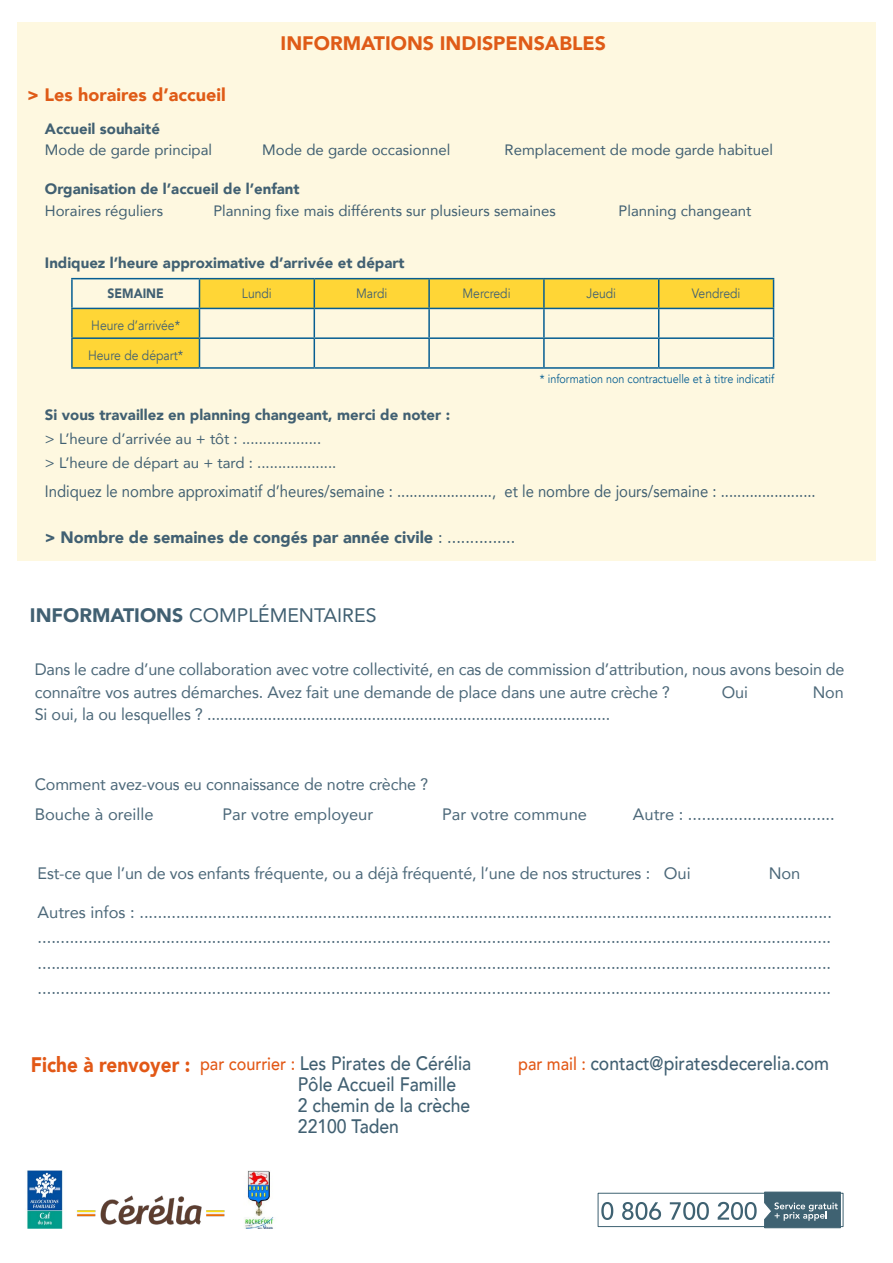
<style>
.page{position:relative;width:893px;height:1263px;background:#fff}
.page>*{position:absolute;margin:0;border:0;box-sizing:border-box;transform-origin:0 0}
.t1{font:900 21px "Avenir";color:#e25816;scale:.9 1}
.t2{font:500 19.5px/21px "Avenir";color:#416072;scale:.9 1}
.t3{font:19.5px "Avenir";color:#416072}
.t4{font:900 19.5px "Avenir";color:#df5b17}
.t5{font:900 18px "Avenir";color:#df5b17}
.t6{font:16.5px/25.5px "Avenir";letter-spacing:-.01em;color:#4c6879}
.t7{font:16.5px "Avenir";color:#416072;scale:.9 1}
.t8{font:900 16.5px "Avenir";color:#416072}
.t9{font:15px/24px "Avenir";color:#416072}
.t10{font:900 15px "Avenir";color:#416072}
.t11{font:13.5px "Avenir";color:#416072;scale:.9 1}
.t12{font:900 13.5px "Avenir";color:#416072;scale:.9 1}
.t13{font:12px "Avenir";color:#065e92;scale:.9 1}
.s1{font-weight:400}
.s2{font-weight:900}
.s3{font-size:18px;color:#e25816}
</style>
<div class="page">
<div style="left:17px;top:23px;width:859px;height:538px;background:#fef8e0"></div>
<hr style="left:71px;top:278px;width:128px;height:1px;background:#065e92">
<hr style="left:71px;top:279px;width:2px;height:29px;background:#065e92">
<hr style="left:199px;top:278px;width:115px;height:1px;background:#065e92">
<hr style="left:314px;top:278px;width:115px;height:1px;background:#065e92">
<hr style="left:429px;top:278px;width:115px;height:1px;background:#065e92">
<hr style="left:544px;top:278px;width:115px;height:1px;background:#065e92">
<hr style="left:659px;top:278px;width:115px;height:1px;background:#065e92">
<hr style="left:71px;top:308px;width:128px;height:1px;background:#065e92">
<hr style="left:71px;top:309px;width:2px;height:28px;background:#065e92">
<hr style="left:71px;top:337px;width:128px;height:2px;background:#065e92">
<hr style="left:71px;top:339px;width:2px;height:28px;background:#065e92">
<svg style="left:72px;top:279px;width:702px;height:88px"></svg>
<hr style="left:71px;top:367px;width:128px;height:2px;background:#065e92">
<hr style="left:199px;top:367px;width:115px;height:2px;background:#065e92">
<hr style="left:314px;top:367px;width:115px;height:2px;background:#065e92">
<hr style="left:429px;top:367px;width:115px;height:2px;background:#065e92">
<hr style="left:544px;top:367px;width:115px;height:2px;background:#065e92">
<hr style="left:659px;top:367px;width:115px;height:2px;background:#065e92">
<svg style="left:601px;top:1202px;width:12px;height:18px"></svg>
<svg style="left:622px;top:1202px;width:39px;height:18px"></svg>
<svg style="left:670px;top:1202px;width:39px;height:18px"></svg>
<svg style="left:718px;top:1202px;width:39px;height:18px"></svg>
<div style="left:598px;top:1193px;width:245px;height:34px;border:1px solid #3f6272"></div>
<svg style="left:764px;top:1192px;width:77px;height:36px;background:#567583"></svg>
<img style="left:77px;top:1195px;width:148px;height:30px">
<img style="left:27px;top:1170px;width:36px;height:58px">
<img style="left:244px;top:1170px;width:30px;height:58px">
<p class="t5" style="left:27px;top:80px;width:200px">&gt; Les horaires d’accueil</p>
<p class="t4" style="left:281px;top:26px;width:327px">INFORMATIONS INDISPENSABLES</p>
<p class="t10" style="left:45px;top:116px;width:117px">Accueil souhaité</p>
<p class="t9" style="left:45px;top:137px;width:169px">Mode de garde principal</p>
<p class="t9" style="left:262px;top:137px;width:190px">Mode de garde occasionnel</p>
<p class="t9" style="left:505px;top:137px;width:270px">Remplacement de mode garde habituel</p>
<p class="t10" style="left:45px;top:176px;width:256px">Organisation de l’accueil de l’enfant</p>
<p class="t9" style="left:45px;top:198px;width:120px">Horaires réguliers</p>
<p class="t9" style="left:213px;top:198px;width:344px">Planning fixe mais différents sur plusieurs semaines</p>
<p class="t9" style="left:619px;top:198px;width:134px">Planning changeant</p>
<p class="t10" style="left:45px;top:250px;width:361px">Indiquez l’heure approximative d’arrivée et départ</p>
<p class="t12" style="left:108px;top:282px;width:64px">SEMAINE</p>
<p class="t11" style="left:242px;top:285px;width:35px">Lundi</p>
<p class="t11" style="left:356px;top:285px;width:36px">Mardi</p>
<p class="t11" style="left:462px;top:285px;width:55px">Mercredi</p>
<p class="t11" style="left:586px;top:285px;width:35px">Jeudi</p>
<p class="t11" style="left:692px;top:285px;width:55px">Vendredi</p>
<p class="t11" style="left:91px;top:317px;width:100px">Heure d’arrivée*</p>
<p class="t11" style="left:88px;top:347px;width:107px">Heure de départ*</p>
<p class="t13" style="left:540px;top:372px;width:262px">* information non contractuelle et à titre indicatif</p>
<p class="t10" style="left:45px;top:402px;width:407px">Si vous travaillez en planning changeant, merci de noter :</p>
<p class="t9" style="left:45px;top:427px;width:293px">&gt; L’heure d’arrivée au + tôt : ...................<br>&gt; L’heure de départ au + tard : ...................</p>
<p class="t7" style="left:45px;top:478px;width:858px">Indiquez le nombre approximatif d’heures/semaine : ......................., et le nombre de jours/semaine : .......................</p>
<p class="t8" style="left:45px;top:523px;width:472px">&gt; Nombre de semaines de congés par année civile <span class="s1">: ...............</span></p>
<p class="t3" style="left:30px;top:599px;width:348px"><span class="s2">INFORMATIONS</span> COMPLÉMENTAIRES</p>
<p class="t6" style="left:35px;top:658px;width:811px;line-height:22.5px">Dans le cadre d’une collaboration avec votre collectivité, en cas de commission d’attribution, nous avons besoin de connaître vos autres démarches. Avez fait une demande de place dans une autre crèche ?</p>
<p class="t6" style="left:722px;top:679px;width:28px">Oui</p>
<p class="t6" style="left:813px;top:679px;width:32px">Non</p>
<p class="t6" style="left:35px;top:701px;width:577px">Si oui, la ou lesquelles ? .............................................................................................</p>
<p class="t6" style="left:35px;top:769px;width:395px;line-height:29.7px">Comment avez-vous eu connaissance de notre crèche ?<br>Bouche à oreille</p>
<p class="t6" style="left:222px;top:801px;width:152px">Par votre employeur</p>
<p class="t6" style="left:442px;top:801px;width:146px">Par votre commune</p>
<p class="t6" style="left:633px;top:801px;width:203px">Autre : ................................</p>
<p class="t6" style="left:38px;top:860px;width:655px">Est-ce que l’un de vos enfants fréquente, ou a déjà fréquenté, l’une de nos structures : Oui</p>
<p class="t6" style="left:769px;top:860px;width:33px">Non</p>
<p class="t6" style="left:38px;top:899px;width:796px;text-align:justify">Autres infos : ....................................................................................................................................................... ............................................................................................................................................................................. ............................................................................................................................................................................. .............................................................................................................................................................................</p>
<p class="t1" style="left:31px;top:1046px;width:179px">Fiche à renvoyer :</p>
<p class="t2" style="left:200px;top:1052px;width:303px"><span class="s3">par courrier :</span> Les Pirates de Cérélia</p>
<p class="t2" style="left:518px;top:1052px;width:347px"><span class="s3">par mail :</span> contact@piratesdecerelia.com</p>
<p class="t2" style="left:298px;top:1073px;width:193px">Pôle Accueil Famille<br>2 chemin de la crèche<br>22100 Taden</p>
</div>
